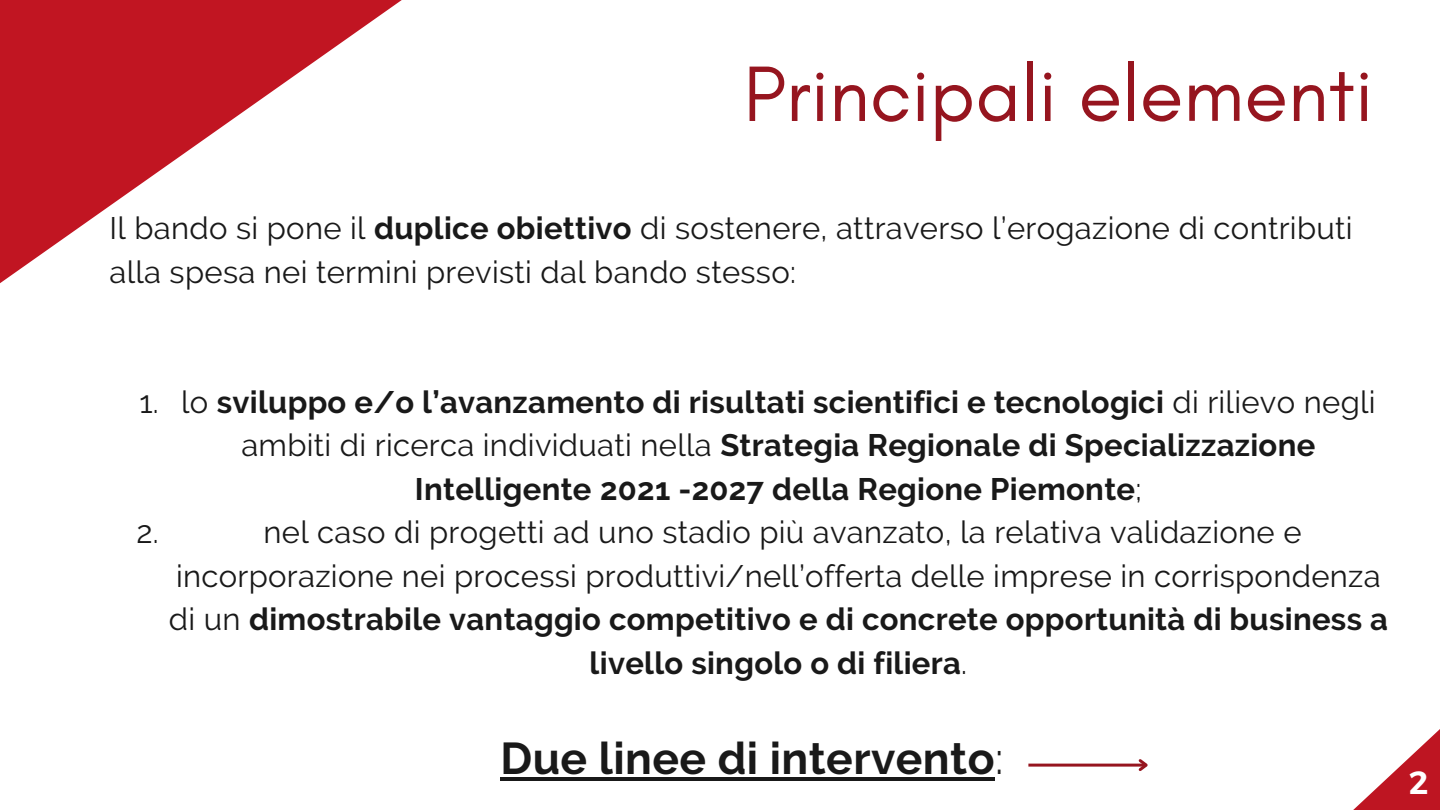
<style>
.page{position:relative;width:1440px;height:810px;background:#fff}
.page>*{position:absolute;margin:0;border:0;box-sizing:border-box;transform-origin:0 0}
.t1{font:80px "Glacial Indifference";color:#96151f}
.t2{font:700 44.5px "Raleway";letter-spacing:.01em;color:#191919}
.t3{font:700 32px "Kief Montaser Semi";color:#fff}
.t4{font:31px/43.4px "Raleway";letter-spacing:.01em;color:#191919;text-align:center}
.t5{font:700 31px/43.4px "Raleway";letter-spacing:.01em;color:#191919;text-align:center}
.s1{font-weight:700}
.s2{font-weight:400}
</style>
<div class="page">
<svg style="left:0;top:0;width:402px;height:284px"></svg>
<svg style="left:1353px;top:729px;width:87px;height:81px"></svg>
<hr style="left:500px;top:777px;width:495px;height:4px;background:#191919">
<hr style="left:1028px;top:764px;width:118px;height:3px;background:#96151f">
<svg style="left:1136px;top:759px;width:12px;height:12px"></svg>
<p class="t1" style="left:744px;top:45px;width:631px">Principali elementi</p>
<p class="t4" style="left:110px;top:207px;width:1245px;text-align:left">Il bando si pone il <span class="s1">duplice obiettivo</span> di sostenere, attraverso l’erogazione di contributi alla spesa nei termini previsti dal bando stesso:</p>
<p class="t4" style="left:139px;top:380px;width:21px">1.</p>
<p class="t4" style="left:137px;top:511px;width:24px">2.</p>
<p class="t5" style="left:181px;top:380px;width:1196px"><span class="s2">lo</span> sviluppo e/o l’avanzamento di risultati scientifici e tecnologici <span class="s2">di rilievo negli ambiti di ricerca individuati nella</span> Strategia Regionale di Specializzazione<br>Intelligente 2021 -2027 della Regione Piemonte<span class="s2">;</span></p>
<p class="t4" style="left:169px;top:511px;width:1221px">nel caso di progetti ad uno stadio più avanzato, la relativa validazione e incorporazione nei processi produttivi/nell’offerta delle imprese in corrispondenza di un <span class="s1">dimostrabile vantaggio competitivo e di concrete opportunità di business a livello singolo o di filiera</span>.</p>
<p class="t2" style="left:500px;top:733px;width:505px">Due linee di intervento<span class="s2">:</span></p>
<p class="t3" style="left:1409px;top:763px;width:21px">2</p>
</div>
